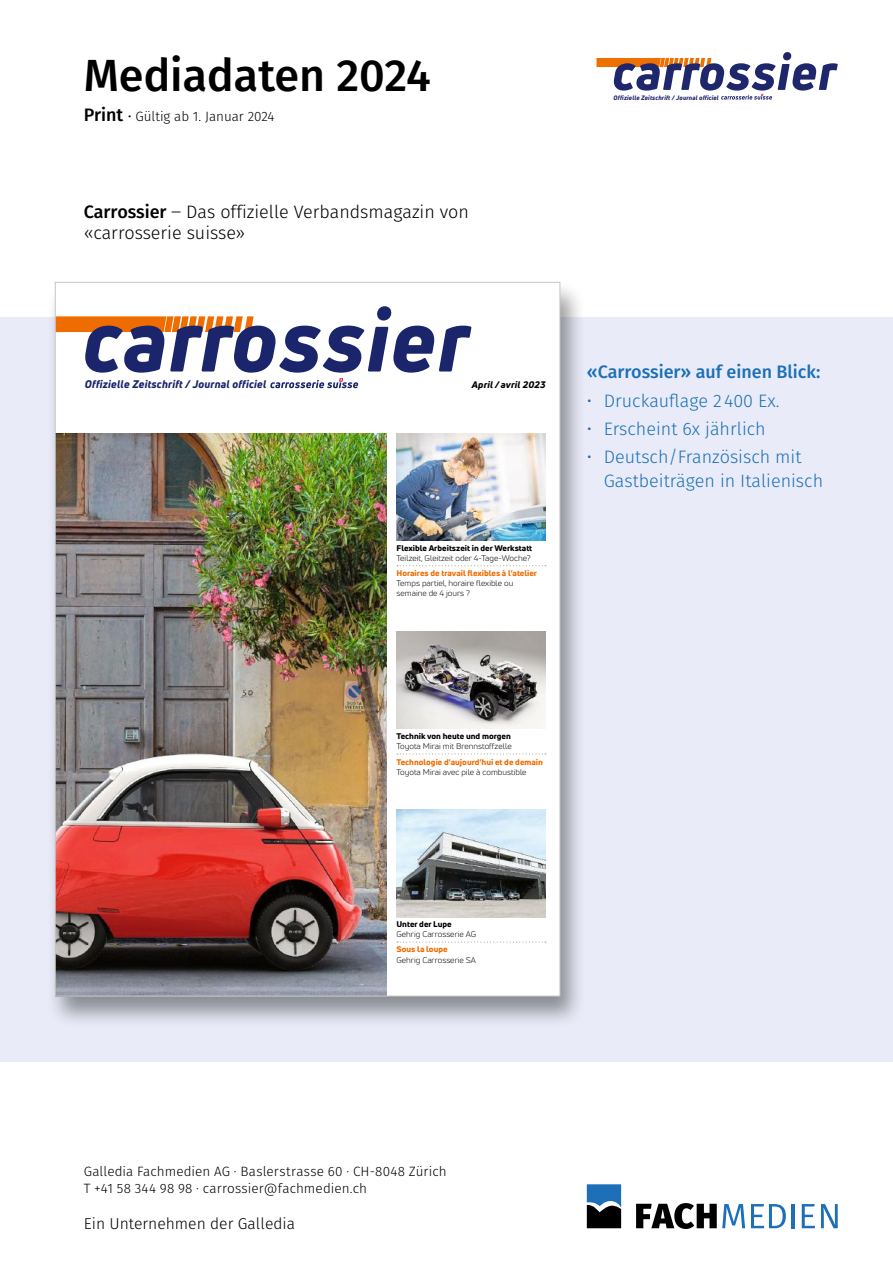
<style>
.page{position:relative;width:893px;height:1263px;background:#fff}
.page>*{position:absolute;margin:0;border:0;box-sizing:border-box;transform-origin:0 0}
.t1{font:500 45px "Fira Sans";color:#000}
.t2{font:300 18px/24px "Fira Sans";color:#1d70b7}
.t3{font:300 18px/21.6px "Fira Sans";color:#000}
.t4{font:500 18px "Fira Sans";color:#1d70b7}
.t5{font:300 15.75px "Fira Sans";color:#000}
.t6{font:300 13.5px/16.5px "Fira Sans";letter-spacing:.005em;color:#000}
.t7{font:italic 800 10.8px "Uni Neue";letter-spacing:.02em;color:#1a256c}
.t8{font:italic 800 9.3px "Uni Neue";letter-spacing:.015em;color:#000;scale:1.06 1}
.t9{font:8.1px/10.2px "Uni Neue";color:#000;scale:1.06 1}
.t10{font:800 8.1px "Uni Neue";color:#f16c00;scale:1.06 1}
.t11{font:800 8.1px "Uni Neue";color:#000;scale:1.06 1}
.t12{font:italic 800 6.3px "Uni Neue";letter-spacing:.02em;color:#1f276c}
.s1{font-weight:500;font-size:18px}
.s2{font-weight:500}
</style>
<div class="page">
<div style="left:0;top:318px;width:893px;height:744px;background:#e9ecf8"></div>
<div style="left:46px;top:280px;width:540px;height:749px;background:#000;opacity:.4"></div>
<div style="left:55px;top:282px;width:505px;height:714px;background:#fff"></div>
<svg style="left:57px;top:306px;width:414px;height:82px"></svg>
<img style="left:57px;top:433px;width:330px;height:561px">
<img style="left:396px;top:433px;width:149px;height:108px">
<svg style="left:397px;top:565px;width:149px;height:1px"></svg>
<img style="left:396px;top:632px;width:149px;height:96px">
<svg style="left:397px;top:753px;width:149px;height:1px"></svg>
<img style="left:396px;top:810px;width:149px;height:107px">
<svg style="left:397px;top:941px;width:149px;height:1px"></svg>
<svg style="left:596px;top:52px;width:242px;height:48px"></svg>
<svg style="left:587px;top:1184px;width:34px;height:44px"></svg>
<svg style="left:636px;top:1203px;width:109px;height:26px"></svg>
<svg style="left:751px;top:1204px;width:35px;height:24px"></svg>
<hr style="left:791px;top:1204px;width:3px;height:24px;background:#1d70b7">
<svg style="left:802px;top:1204px;width:13px;height:24px"></svg>
<svg style="left:821px;top:1204px;width:17px;height:24px"></svg>
<h1 class="t1" style="left:84px;top:39px;width:348px">Mediadaten 2024</h1>
<h3 class="t6" style="left:84px;top:108px;width:192px"><span class="s1">Print</span> • Gültig ab 1. Januar 2024</h3>
<h2 class="t3" style="left:84px;top:200px;width:387px"><span class="s2">Carrossier</span> ‒ Das offizielle Verbandsmagazin von «carrosserie suisse»</h2>
<p class="t12" style="left:614px;top:93px;width:107px">Offizielle Zeitschrift / Journal officiel</p>
<h3 class="t7" style="left:85px;top:377px;width:183px">Offizielle Zeitschrift / Journal officiel</h3>
<p class="t8" style="left:472px;top:378px;width:71px">April / avril 2023</p>
<p class="t11" style="left:396px;top:542px;width:130px">Flexible Arbeitszeit in der Werkstatt</p>
<p class="t9" style="left:396px;top:553px;width:128px">Teilzeit, Gleitzeit oder 4-Tage-Woche?</p>
<p class="t10" style="left:396px;top:568px;width:134px">Horaires de travail flexibles à l'atelier</p>
<p class="t9" style="left:396px;top:578px;width:112px">Temps partiel, horaire flexible ou semaine de 4 jours ?</p>
<h2 class="t4" style="left:587px;top:358px;width:235px">«Carrossier» auf einen Blick:</h2>
<h2 class="t2" style="left:587px;top:388px;width:194px">• Druckauflage 2400 Ex.</h2>
<h2 class="t2" style="left:587px;top:416px;width:180px">• Erscheint 6x jährlich</h2>
<h2 class="t2" style="left:604px;top:445px;width:221px;text-indent:-17px">• Deutsch/Französisch mit<br>Gastbeiträgen in Italienisch</h2>
<p class="t11" style="left:396px;top:730px;width:109px">Technik von heute und morgen</p>
<p class="t9" style="left:396px;top:741px;width:110px">Toyota Mirai mit Brennstoffzelle</p>
<p class="t10" style="left:396px;top:757px;width:140px">Technologie d'aujourd'hui et de demain</p>
<p class="t9" style="left:396px;top:767px;width:124px">Toyota Mirai avec pile à combustible</p>
<p class="t11" style="left:396px;top:919px;width:54px">Unter der Lupe</p>
<p class="t9" style="left:396px;top:929px;width:77px">Gehrig Carrosserie AG</p>
<p class="t10" style="left:396px;top:944px;width:50px">Sous la loupe</p>
<p class="t9" style="left:396px;top:954px;width:77px">Gehrig Carrosserie SA</p>
<h3 class="t6" style="left:84px;top:1163px;width:365px">Galledia Fachmedien AG · Baslerstrasse 60 · CH-8048 Zürich<br>T +41 58 344 98 98 · carrossier@fachmedien.ch</h3>
<h3 class="t5" style="left:84px;top:1213px;width:213px">Ein Unternehmen der Galledia</h3>
</div>
